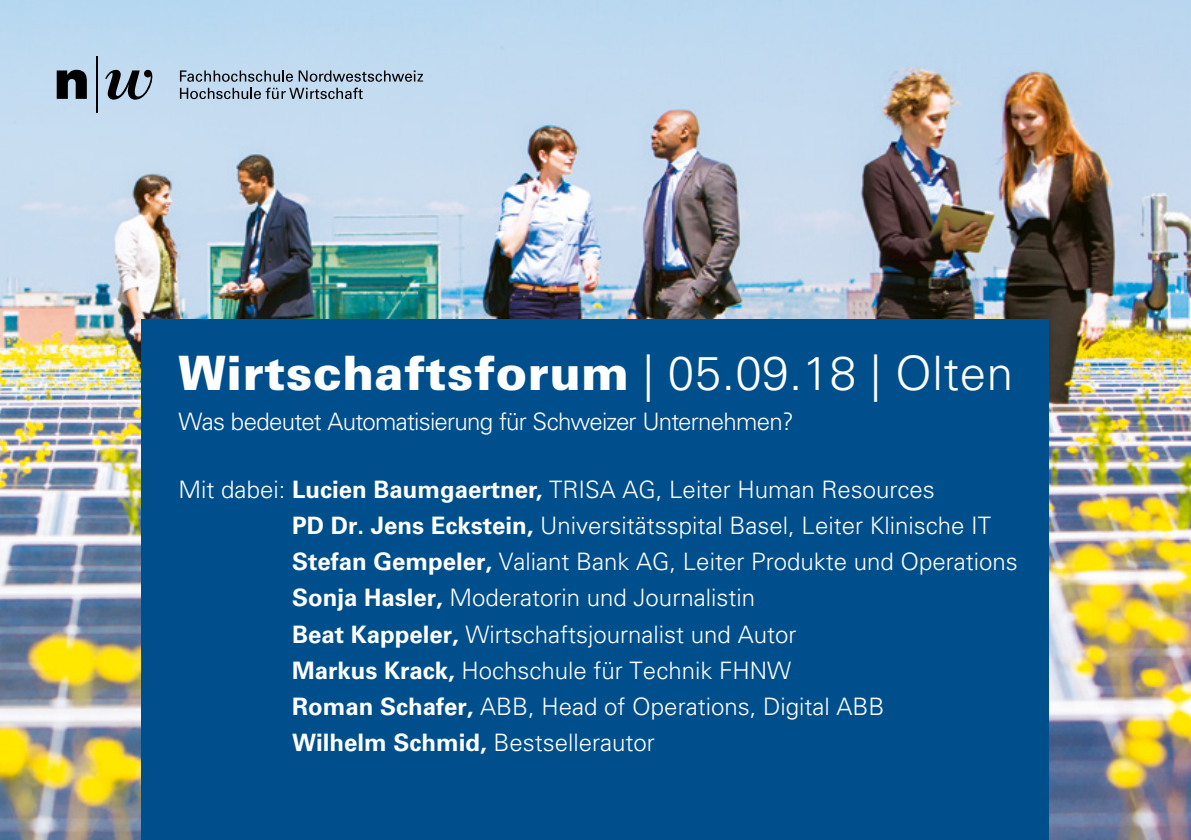
<style>
.page{position:relative;width:1191px;height:840px;background:#fff}
.page>*{position:absolute;margin:0;border:0;box-sizing:border-box;transform-origin:0 0}
.t1{font:900 47.4px "Univers";letter-spacing:.01em;color:#fff}
.t2{font:300 24px/36px "Univers";color:#fff}
.t3{font:300 24px "Univers";letter-spacing:-.03em;color:#fff}
.s1{font-weight:300}
.s2{font-weight:700}
</style>
<div class="page">
<img style="left:0;top:0;width:1191px;height:839px">
<svg style="left:180px;top:70px;width:243px;height:29px;background:#9bafc0"></svg>
<hr style="left:96px;top:56px;width:2px;height:57px;background:#000">
<svg style="left:57px;top:70px;width:30px;height:29px"></svg>
<svg style="left:105px;top:70px;width:53px;height:30px;background:#788795"></svg>
<div style="left:142px;top:319px;width:907px;height:520px;background:#004f8d"></div>
<h1 class="t1" style="left:179px;top:343px;width:836px">Wirtschaftsforum <span class="s1">| 05.09.18 | Olten</span></h1>
<p class="t3" style="left:179px;top:407px;width:617px">Was bedeutet Automatisierung für Schweizer Unternehmen?</p>
<p class="t2" style="left:292px;top:471px;width:727px;text-indent:-113px">Mit dabei: <span class="s2">Lucien Baumgaertner,</span> TRISA AG, Leiter Human Resources<br><span class="s2">PD Dr. Jens Eckstein,</span> Universitätsspital Basel, Leiter Klinische IT <span class="s2">Stefan Gempeler,</span> Valiant Bank AG, Leiter Produkte und Operations <span class="s2">Sonja Hasler,</span> Moderatorin und Journalistin<br><span class="s2">Beat Kappeler,</span> Wirtschaftsjournalist und Autor<br><span class="s2">Markus Krack,</span> Hochschule für Technik FHNW<br><span class="s2">Roman Schafer,</span> ABB, Head of Operations, Digital ABB<br><span class="s2">Wilhelm Schmid,</span> Bestsellerautor</p>
</div>
